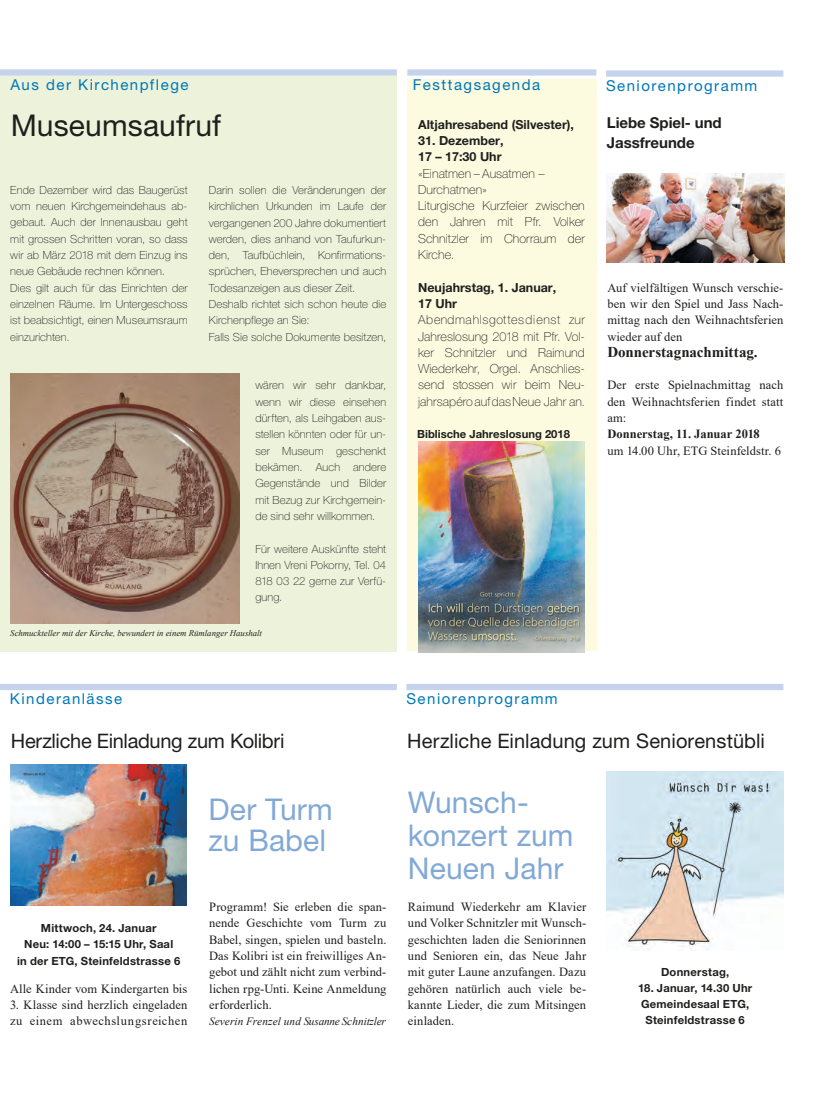
<style>
.page{position:relative;width:815px;height:1105px;background:#fff}
.page>*{position:absolute;margin:0;border:0;box-sizing:border-box;transform-origin:0 0}
._01_Lead{font:30px "Helvetica Neue LT Std";letter-spacing:.005em;color:#82a9d6}
._04_Haupttitel{font:30px "Helvetica Neue LT Std";letter-spacing:.005em;color:#82a9d6}
._04_Haupttitel-2{font:30px "Helvetica Neue LT Std";letter-spacing:.005em;color:#1f1f1e}
._04_Haupttitel-3{font:20px "Helvetica Neue LT Std";letter-spacing:.005em;color:#1f1f1e}
._01a_Lead{font:20px "Helvetica Neue LT Std";letter-spacing:-.015em;color:#1f1f1e}
._10b_Rubrik{font:15px "Helvetica Neue LT Std";letter-spacing:.1em;color:#0077b8}
._01a_Lead-2{font:700 15px "Helvetica Neue LT Std";color:#1f1f1e}
._00_Fliesstext{font:700 15px "Times New Roman";color:#1f1f1e}
._00_Fliesstext-2{font:12.5px/16.2px "Times New Roman";letter-spacing:.01em;color:#1f1f1e;text-align:justify}
._01_Lead-2{font:100 12.5px/16.2px "Helvetica Neue LT Std";letter-spacing:.005em;color:#1f1f1e;text-align:justify}
._02_Aktuell_Lead{font:700 12.5px "Helvetica Neue LT Std";color:#1f1f1e}
._00_Fliesstext-3{font:700 12.5px "Times New Roman";color:#1f1f1e}
._01_Lead-3{font:100 11.25px/16.2px "Helvetica Neue LT Std";letter-spacing:.01em;color:#1f1f1e;text-align:justify}
._02_Aktuell_Lead-2{font:700 11.25px/16.2px "Helvetica Neue LT Std";letter-spacing:.015em;color:#1f1f1e;text-align:center}
._02_Schlusslead{font:700 11.25px "Helvetica Neue LT Std";letter-spacing:.02em;color:#1f1f1e}
._00_Fliesstext-4{font:italic 11.25px "Times New Roman";color:#1f1f1e}
.t1{font:italic 8.75px "Times New Roman";color:#1f1f1e}
.s1{font-size:11.25px}
</style>
<div class="page">
<img style="left:606px;top:173px;width:178px;height:89px">
<div style="left:606px;top:70px;width:177px;height:7px;background:#c5d4ec"></div>
<div style="left:407px;top:79px;width:190px;height:571px;background:#fcfadf"></div>
<div style="left:407px;top:69px;width:189px;height:7px;background:#c5d4ec"></div>
<img style="left:418px;top:441px;width:166px;height:211px">
<div style="left:0;top:71px;width:397px;height:581px;background:#ecf3da"></div>
<div style="left:0;top:69px;width:397px;height:7px;background:#c5d4ec"></div>
<img style="left:10px;top:373px;width:229px;height:251px">
<div style="left:406px;top:684px;width:377px;height:6px;background:#c5d4ec"></div>
<img style="left:606px;top:771px;width:177px;height:179px">
<div style="left:0;top:684px;width:397px;height:6px;background:#c5d4ec"></div>
<img style="left:11px;top:765px;width:175px;height:140px">
<h3 class="_10b_Rubrik" style="left:10px;top:75px;width:179px">Aus der Kirchenpflege</h3>
<p class="_04_Haupttitel-2" style="left:11px;top:107px;width:212px">Museumsaufruf</p>
<p class="_01_Lead-3" style="left:10px;top:182px;width:179px;text-align:left">Ende Dezember wird das Baugerüst vom neuen Kirchgemeindehaus ab&shy;gebaut. Auch der Innenausbau geht mit grossen Schritten voran, so dass wir ab März 2018 mit dem Einzug ins neue Gebäude rechnen können.<br>Dies gilt auch für das Einrichten der einzelnen Räume. Im Untergeschoss ist beabsichtigt, einen Museumsraum einzurichten.</p>
<p class="_01_Lead-3" style="left:209px;top:182px;width:179px">Darin sollen die Veränderungen der kirchlichen Urkunden im Laufe der vergangenen 200 Jahre dokumentiert werden, dies anhand von Taufurkun&shy;den, Taufbüchlein, Konfirmations&shy;sprüchen, Eheversprechen und auch Todesanzeigen aus dieser Zeit.</p>
<p class="_01_Lead-3" style="left:209px;top:296px;width:179px">Deshalb richtet sich schon heute die<br>Kirchenpflege an Sie:</p>
<p class="_01_Lead-3" style="left:209px;top:328px;width:179px">Falls Sie solche Dokumente besitzen,</p>
<p class="_01_Lead-3" style="left:255px;top:377px;width:132px">wären wir sehr dankbar, wenn wir diese einsehen dürften, als Leihgaben aus&shy;stellen könnten oder für un&shy;ser Museum geschenkt bekämen. Auch andere Gegenstände und Bilder mit Bezug zur Kirchgemein&shy;de sind sehr willkommen.</p>
<p class="_01_Lead-3" style="left:255px;top:540px;width:132px">Für weitere Auskünfte steht Ihnen Vreni Pokorny, Tel. 04<br>818 03 22 gerne zur Verfü&shy;gung.</p>
<p class="t1" style="left:10px;top:627px;width:253px">Schmuckteller mit der Kirche, bewundert in einem Rümlanger Haushalt</p>
<p class="_10b_Rubrik" style="left:413px;top:75px;width:129px">Festtagsagenda</p>
<p class="_02_Aktuell_Lead" style="left:418px;top:116px;width:157px">Altjahresabend (Silvester),</p>
<p class="_02_Aktuell_Lead" style="left:418px;top:133px;width:87px">31. Dezember,</p>
<p class="_02_Aktuell_Lead" style="left:418px;top:149px;width:85px">17 – 17:30 Uhr</p>
<p class="_01_Lead-2" style="left:418px;top:165px;width:128px">«Einatmen – Ausatmen –</p>
<p class="_01_Lead-2" style="left:418px;top:181px;width:70px">Durchatmen»</p>
<p class="_01_Lead-2" style="left:418px;top:198px;width:168px">Liturgische Kurzfeier zwischen den Jahren mit Pfr. Volker Schnitzler im Chorraum der Kirche.</p>
<p class="_02_Aktuell_Lead" style="left:418px;top:279px;width:140px">Neujahrstag, 1. Januar,</p>
<p class="_02_Aktuell_Lead" style="left:418px;top:296px;width:40px">17 Uhr</p>
<p class="_01_Lead-2" style="left:418px;top:312px;width:168px">Abendmahlsgottesdienst zur Jahreslosung 2018 mit Pfr. Vol&shy;ker Schnitzler und Raimund Wiederkehr, Orgel. Anschlies&shy;send stossen wir beim Neu&shy;jahrsapéro auf das Neue Jahr an<span class="s1">.</span></p>
<p class="_02_Aktuell_Lead-2" style="left:417px;top:426px;width:154px">Biblische Jahreslosung 2018</p>
<p class="_10b_Rubrik" style="left:606px;top:77px;width:153px">Seniorenprogramm</p>
<p class="_01a_Lead-2" style="left:606px;top:114px;width:116px">Liebe Spiel- und</p>
<p class="_01a_Lead-2" style="left:606px;top:134px;width:89px">Jassfreunde</p>
<p class="_00_Fliesstext-2" style="left:607px;top:279px;width:177px">Auf vielfältigen Wunsch verschie&shy;ben wir den Spiel und Jass Nach&shy;mittag nach den Weihnachtsferien wieder auf den</p>
<p class="_00_Fliesstext" style="left:607px;top:341px;width:152px">Donnerstagnachmittag.</p>
<p class="_00_Fliesstext-2" style="left:607px;top:377px;width:177px">Der erste Spielnachmittag nach den Weihnachtsferien findet statt am:</p>
<p class="_00_Fliesstext-3" style="left:607px;top:425px;width:154px">Donnerstag, 11. Januar 2018</p>
<p class="_00_Fliesstext-2" style="left:607px;top:442px;width:175px">um 14.00 Uhr, ETG Steinfeldstr. 6</p>
<h3 class="_10b_Rubrik" style="left:10px;top:690px;width:114px">Kinderanlässe</h3>
<p class="_01a_Lead" style="left:11px;top:728px;width:275px">Herzliche Einladung zum Kolibri</p>
<p class="_02_Aktuell_Lead-2" style="left:17px;top:920px;width:164px">Mittwoch, 24. Januar<br>Neu: 14:00 – 15:15 Uhr, Saal<br>in der ETG, Steinfeldstrasse 6</p>
<p class="_00_Fliesstext-2" style="left:10px;top:980px;width:179px">Alle Kinder vom Kindergarten bis</p>
<p class="_00_Fliesstext-2" style="left:10px;top:996px;width:179px">3. Klasse sind herzlich eingeladen zu einem abwechslungsreichen</p>
<p class="_04_Haupttitel" style="left:208px;top:792px;width:126px">Der Turm</p>
<p class="_04_Haupttitel" style="left:208px;top:823px;width:119px">zu Babel</p>
<p class="_00_Fliesstext-2" style="left:209px;top:898px;width:179px">Programm! Sie erleben die span&shy;nende Geschichte vom Turm zu Babel, singen, spielen und basteln.<br>Das Kolibri ist ein freiwilliges An&shy;gebot und zählt nicht zum verbind&shy;lichen rpg-Unti. Keine Anmeldung erforderlich.</p>
<p class="_00_Fliesstext-4" style="left:209px;top:1014px;width:178px">Severin Frenzel und Susanne Schnitzler</p>
<p class="_10b_Rubrik" style="left:406px;top:690px;width:153px">Seniorenprogramm</p>
<p class="_04_Haupttitel-3" style="left:407px;top:729px;width:359px">Herzliche Einladung zum Seniorenstübli</p>
<p class="_01_Lead" style="left:408px;top:785px;width:122px">Wunsch-</p>
<p class="_01_Lead" style="left:408px;top:817px;width:167px">konzert zum</p>
<p class="_01_Lead" style="left:408px;top:850px;width:157px">Neuen Jahr</p>
<p class="_00_Fliesstext-2" style="left:408px;top:898px;width:180px">Raimund Wiederkehr am Klavier und Volker Schnitzler mit Wunsch&shy;geschichten laden die Seniorinnen und Senioren ein, das Neue Jahr mit guter Laune anzufangen. Dazu gehören natürlich auch viele be&shy;kannte Lieder, die zum Mitsingen einladen.</p>
<p class="_02_Schlusslead" style="left:661px;top:965px;width:70px">Donnerstag,</p>
<p class="_02_Schlusslead" style="left:638px;top:981px;width:116px">18. Januar, 14.30 Uhr</p>
<p class="_02_Schlusslead" style="left:640px;top:997px;width:110px">Gemeindesaal ETG,</p>
<p class="_02_Schlusslead" style="left:645px;top:1013px;width:101px">Steinfeldstrasse 6</p>
</div>
